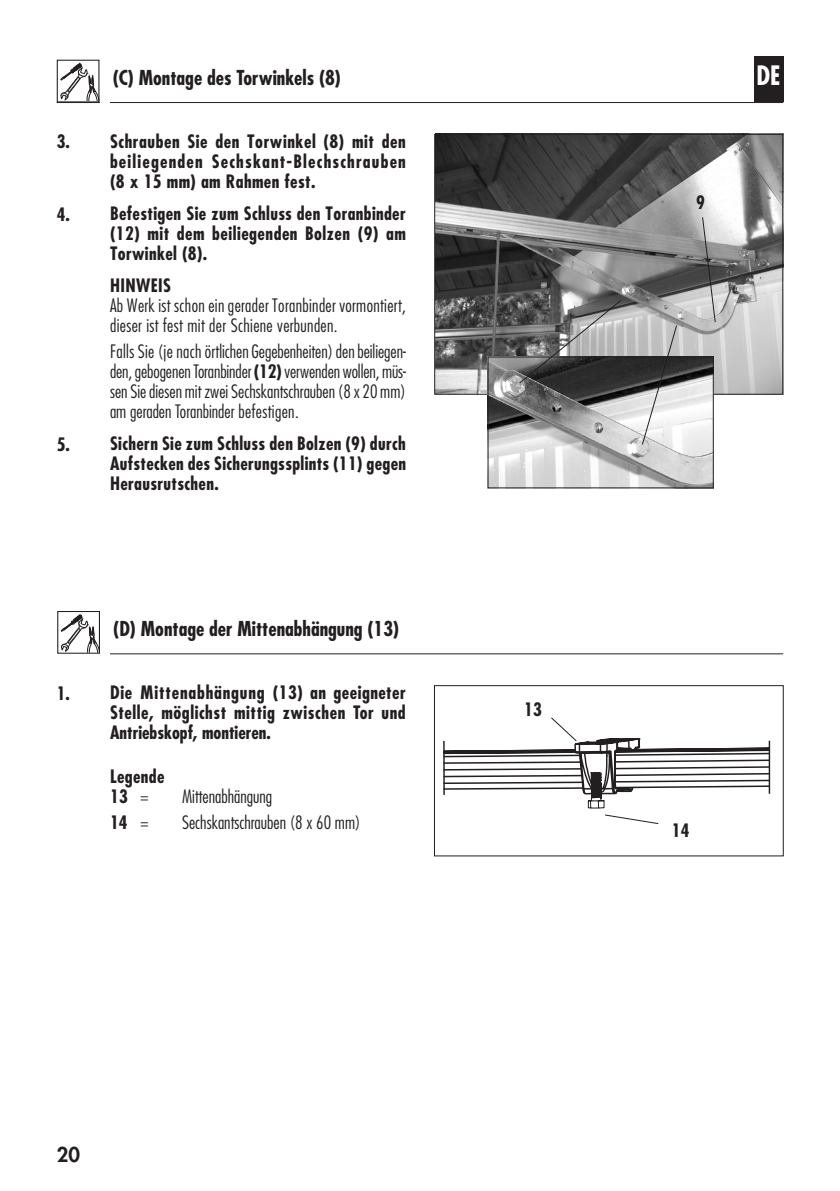
<style>
.page{position:relative;width:840px;height:1191px;background:#fff}
.page>*{position:absolute;margin:0;border:0;box-sizing:border-box;transform-origin:0 0}
.t1{font:700 condensed 26px "Futura";color:#fff}
.Titel_1{font:700 condensed 20px "Futura";color:#231f20}
.t2{font:800 20px "Futura";color:#231f20}
.Handlungsschritte_Fe{font:700 condensed 18px/20px "Futura";letter-spacing:.02em;color:#231f20;text-align:justify}
.Fließtext{font:300 condensed 18px/20px "Futura";letter-spacing:.02em;color:#231f20}
.Handlung{font:300 condensed 18px "Futura";color:#231f20}
.untertitel{font:700 condensed 18px "Futura";letter-spacing:.02em;color:#231f20}
.HINWEIS_WICHTIG{font:700 condensed 18px "Futura";letter-spacing:.02em;color:#231f20}
.Handlung-2{font:700 condensed 18px "Futura";color:#231f20}
.s1{font-weight:700}
.s2{font-weight:300}
</style>
<div class="page">
<div style="left:434px;top:685px;width:349px;height:171px;border:1px solid #231f20"></div>
<div style="left:57px;top:611px;width:43px;height:42px;border:1px solid #231f20"></div>
<svg style="left:57px;top:614px;width:43px;height:40px"></svg>
<svg style="left:443px;top:717px;width:326px;height:91px"></svg>
<svg style="left:605px;top:814px;width:54px;height:10px"></svg>
<img style="left:436px;top:136px;width:344px;height:257px">
<div style="left:57px;top:60px;width:42px;height:42px;border:1px solid #231f20"></div>
<svg style="left:57px;top:63px;width:42px;height:39px"></svg>
<div style="left:434px;top:134px;width:348px;height:261px;border:1px solid #231f20"></div>
<svg style="left:701px;top:216px;width:15px;height:107px;background:#9d9d9d"></svg>
<img style="left:489px;top:358px;width:222px;height:128px">
<div style="left:487px;top:356px;width:226px;height:132px;border:1px solid #231f20"></div>
<svg style="left:640px;top:324px;width:37px;height:122px"></svg>
<svg style="left:518px;top:299px;width:103px;height:85px;background:#6e6e6e"></svg>
<hr style="left:110px;top:653px;width:672px;height:1px;background:#231f20">
<div style="left:753px;top:57px;width:29px;height:45px;background:#231f20"></div>
<hr style="left:110px;top:102px;width:672px;height:1px;background:#231f20">
<hr style="left:57px;top:102px;width:43px;height:1px;background:#231f20">
<p class="Handlungsschritte_Fe" style="left:57px;top:131px;width:15px">3.</p>
<p class="Handlungsschritte_Fe" style="left:57px;top:204px;width:15px">4.</p>
<p class="Handlungsschritte_Fe" style="left:57px;top:434px;width:15px">5.</p>
<p class="Titel_1" style="left:113px;top:65px;width:229px">(C) Montage des Torwinkels (8)</p>
<p class="Handlungsschritte_Fe" style="left:110px;top:131px;width:297px">Schrauben Sie den Torwinkel (8) mit den beiliegenden Sechskant-Blechschrauben (8 x 15 mm) am Rahmen fest.</p>
<p class="Handlungsschritte_Fe" style="left:110px;top:203px;width:297px">Befestigen Sie zum Schluss den Toranbinder (12) mit dem beiliegenden Bolzen (9) am Torwinkel (8).</p>
<p class="HINWEIS_WICHTIG" style="left:110px;top:274px;width:62px">HINWEIS</p>
<p class="Fließtext" style="left:110px;top:295px;width:297px">Ab Werk ist schon ein gerader Toranbinder vormontiert, dieser ist fest mit der Schiene verbunden.</p>
<p class="Fließtext" style="left:110px;top:341px;width:297px;text-align:justify">Falls Sie (je nach örtlichen Gegebenheiten) den beiliegen&shy;den, gebogenen Toranbinder <span class="s1">(12)</span> verwenden wollen, müs&shy;sen Sie diesen mit zwei Sechskantschrauben (8 x 20 mm) am geraden Toranbinder befestigen.</p>
<p class="Handlungsschritte_Fe" style="left:110px;top:433px;width:297px">Sichern Sie zum Schluss den Bolzen (9) durch Aufstecken des Sicherungssplints (11) gegen Herausrutschen.</p>
<p class="Handlungsschritte_Fe" style="left:57px;top:683px;width:15px">1.</p>
<p class="Titel_1" style="left:113px;top:616px;width:287px">(D) Montage der Mittenabhängung (13)</p>
<p class="Handlungsschritte_Fe" style="left:110px;top:683px;width:297px">Die Mittenabhängung (13) an geeigneter Stelle, möglichst mittig zwischen Tor und Antriebskopf, montieren.</p>
<p class="untertitel" style="left:110px;top:764px;width:56px">Legende</p>
<p class="Handlung-2" style="left:110px;top:784px;width:40px">13 <span class="s2">=</span></p>
<p class="Handlung" style="left:182px;top:785px;width:92px">Mittenabhängung</p>
<p class="Handlung-2" style="left:110px;top:811px;width:40px">14 <span class="s2">=</span></p>
<p class="Handlung" style="left:182px;top:811px;width:180px">Sechskantschrauben (8 x 60 mm)</p>
<p class="Handlungsschritte_Fe" style="left:524px;top:699px;width:19px">13</p>
<p class="t2" style="left:57px;top:1140px;width:25px">20</p>
<p class="Handlungsschritte_Fe" style="left:695px;top:193px;width:10px">9</p>
<h1 class="t1" style="left:756px;top:59px;width:25px">DE</h1>
<p class="Handlungsschritte_Fe" style="left:671px;top:820px;width:19px">14</p>
</div>
